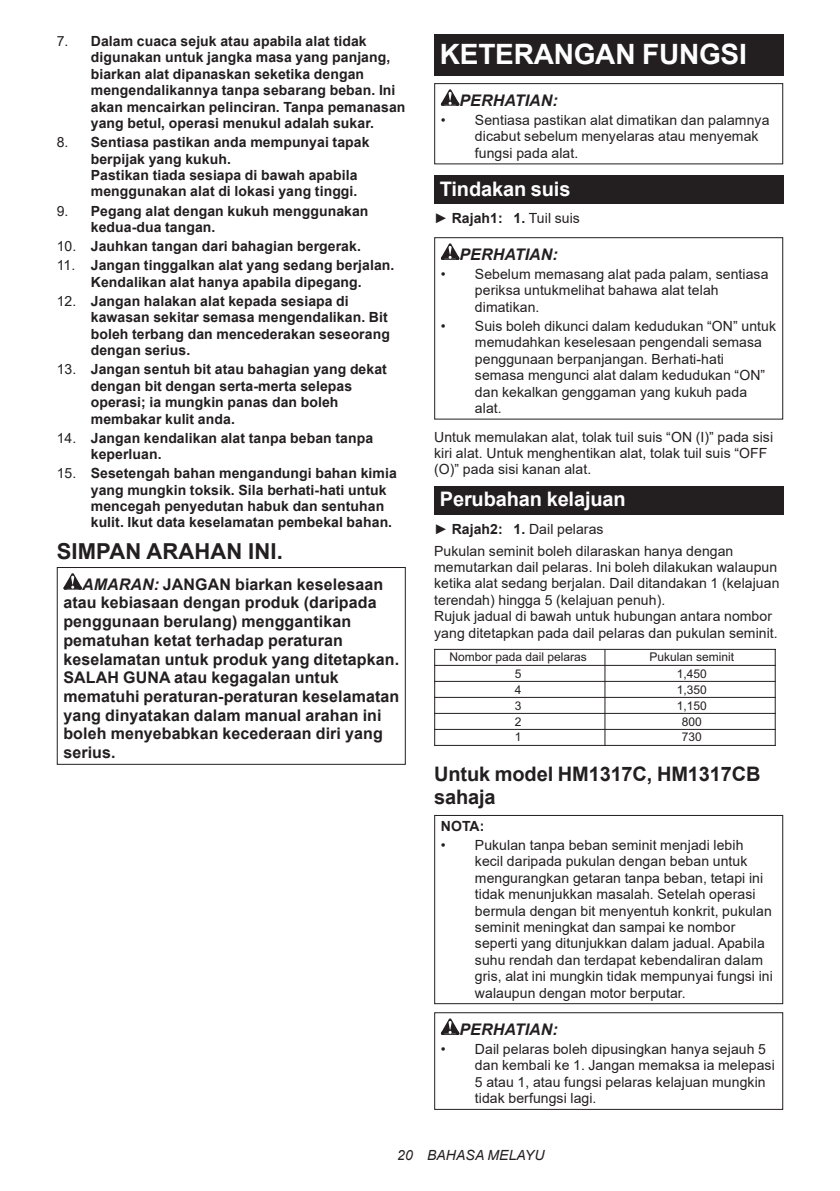
<style>
.page{position:relative;width:840px;height:1191px;background:#fff}
.page>*{position:absolute;margin:0;border:0;box-sizing:border-box;transform-origin:0 0}
.t1{font:700 28px "Arial";letter-spacing:-.01em;color:#fff}
.t2{font:700 22px "Arial";letter-spacing:.005em;color:#231f20}
.t3{font:700 20px/23.4px "Arial";letter-spacing:-.01em;color:#231f20}
.t4{font:700 20px "Arial";letter-spacing:-.01em;color:#fff}
.t5{font:700 16px/18.8px "Arial";letter-spacing:.005em;color:#231f20}
.t6{font:italic 700 16px "Arial";letter-spacing:.005em;color:#231f20}
.t7{font:14px/16.4px "Arial";letter-spacing:.005em;color:#231f20}
.t8{font:700 14px/16.4px "Arial";letter-spacing:.005em;color:#231f20}
.t9{font:italic 14px "Arial";letter-spacing:.005em;color:#231f20}
.t10{font:12px/15.8px "Arial";color:#231f20;text-align:justify}
.s1{font-weight:400}
.s2{font-style:italic}
.s3{font-weight:700}
</style>
<div class="page">
<svg style="left:63px;top:573px;width:19px;height:16px"></svg>
<div style="left:57px;top:567px;width:348px;height:198px;border:1px solid #231f20"></div>
<div style="left:434px;top:34px;width:348px;height:41px;background:#231f20"></div>
<svg style="left:440px;top:89px;width:19px;height:17px"></svg>
<div style="left:434px;top:83px;width:348px;height:81px;border:1px solid #231f20"></div>
<div style="left:434px;top:176px;width:348px;height:28px;background:#231f20"></div>
<svg style="left:440px;top:243px;width:19px;height:17px"></svg>
<div style="left:434px;top:237px;width:348px;height:182px;border:1px solid #231f20"></div>
<div style="left:434px;top:486px;width:348px;height:28px;background:#231f20"></div>
<hr style="left:434px;top:649px;width:1px;height:96px;background:#231f20">
<hr style="left:774px;top:649px;width:1px;height:96px;background:#231f20">
<hr style="left:434px;top:649px;width:340px;height:1px;background:#231f20">
<hr style="left:434px;top:665px;width:340px;height:1px;background:#231f20">
<hr style="left:434px;top:681px;width:340px;height:1px;background:#231f20">
<hr style="left:434px;top:697px;width:340px;height:1px;background:#231f20">
<hr style="left:434px;top:745px;width:340px;height:1px;background:#231f20">
<hr style="left:434px;top:713px;width:340px;height:1px;background:#231f20">
<hr style="left:434px;top:729px;width:340px;height:1px;background:#231f20">
<hr style="left:604px;top:649px;width:1px;height:96px;background:#231f20">
<div style="left:434px;top:815px;width:348px;height:189px;border:1px solid #231f20"></div>
<svg style="left:440px;top:1018px;width:19px;height:16px"></svg>
<div style="left:434px;top:1012px;width:348px;height:97px;border:1px solid #231f20"></div>
<p class="t8" style="left:91px;top:33px;width:316px;text-indent:-34px"><span class="s1">7.</span> Dalam cuaca sejuk atau apabila alat tidak digunakan untuk jangka masa yang panjang, biarkan alat dipanaskan seketika dengan mengendalikannya tanpa sebarang beban. Ini akan mencairkan pelinciran. Tanpa pemanasan yang betul, operasi menukul adalah sukar.</p>
<p class="t8" style="left:91px;top:134px;width:280px;text-indent:-34px"><span class="s1">8.</span> Sentiasa pastikan anda mempunyai tapak berpijak yang kukuh.<br>Pastikan tiada sesiapa di bawah apabila menggunakan alat di lokasi yang tinggi.</p>
<p class="t8" style="left:91px;top:203px;width:279px;text-indent:-34px"><span class="s1">9.</span> Pegang alat dengan kukuh menggunakan kedua-dua tangan.</p>
<p class="t8" style="left:57px;top:238px;width:305px"><span class="s1">10.</span> Jauhkan tangan dari bahagian bergerak.</p>
<p class="t8" style="left:57px;top:257px;width:339px;text-align:center"><span class="s1">11.</span> Jangan tinggalkan alat yang sedang berjalan.<br>Kendalikan alat hanya apabila dipegang.</p>
<p class="t8" style="left:91px;top:293px;width:300px;text-indent:-34px"><span class="s1">12.</span> Jangan halakan alat kepada sesiapa di kawasan sekitar semasa mengendalikan. Bit boleh terbang dan mencederakan seseorang dengan serius.</p>
<p class="t8" style="left:91px;top:361px;width:297px;text-indent:-34px"><span class="s1">13.</span> Jangan sentuh bit atau bahagian yang dekat dengan bit dengan serta-merta selepas operasi; ia mungkin panas dan boleh membakar kulit anda.</p>
<p class="t8" style="left:91px;top:430px;width:284px;text-indent:-34px"><span class="s1">14.</span> Jangan kendalikan alat tanpa beban tanpa keperluan.</p>
<p class="t8" style="left:91px;top:465px;width:307px;text-indent:-34px"><span class="s1">15.</span> Sesetengah bahan mengandungi bahan kimia yang mungkin toksik. Sila berhati-hati untuk mencegah penyedutan habuk dan sentuhan kulit. Ikut data keselamatan pembekal bahan.</p>
<h2 class="t2" style="left:57px;top:536px;width:227px">SIMPAN ARAHAN INI.</h2>
<p class="t5" style="left:63px;top:575px;width:337px;text-indent:19px"><span class="s2">AMARAN:</span> JANGAN biarkan keselesaan atau kebiasaan dengan produk (daripada penggunaan berulang) menggantikan pematuhan ketat terhadap peraturan keselamatan untuk produk yang ditetapkan.<br>SALAH GUNA atau kegagalan untuk mematuhi peraturan-peraturan keselamatan yang dinyatakan dalam manual arahan ini boleh menyebabkan kecederaan diri yang serius.</p>
<h1 class="t1" style="left:439px;top:34px;width:308px">KETERANGAN FUNGSI</h1>
<p class="t6" style="left:459px;top:89px;width:100px">PERHATIAN:</p>
<p class="t7" style="left:474px;top:112px;width:296px;text-indent:-34px">• Sentiasa pastikan alat dimatikan dan palamnya dicabut sebelum menyelaras atau menyemak fungsi pada alat.</p>
<h3 class="t4" style="left:439px;top:175px;width:132px">Tindakan suis</h3>
<p class="t7" style="left:434px;top:210px;width:147px">► <span class="s3">Rajah1: 1.</span> Tuil suis</p>
<p class="t6" style="left:459px;top:243px;width:100px">PERHATIAN:</p>
<p class="t7" style="left:474px;top:266px;width:295px;text-indent:-34px">• Sebelum memasang alat pada palam, sentiasa periksa untukmelihat bahawa alat telah dimatikan.</p>
<p class="t7" style="left:474px;top:318px;width:302px;text-indent:-34px">• Suis boleh dikunci dalam kedudukan “ON” untuk memudahkan keselesaan pengendali semasa penggunaan berpanjangan. Berhati-hati semasa mengunci alat dalam kedudukan “ON” dan kekalkan genggaman yang kukuh pada alat.</p>
<p class="t7" style="left:434px;top:428px;width:340px">Untuk memulakan alat, tolak tuil suis “ON (I)” pada sisi kiri alat. Untuk menghentikan alat, tolak tuil suis “OFF (O)” pada sisi kanan alat.</p>
<h3 class="t4" style="left:439px;top:484px;width:187px">Perubahan kelajuan</h3>
<p class="t7" style="left:434px;top:517px;width:300px;line-height:22px">► <span class="s3">Rajah2: 1.</span> Dail pelaras<br>Pukulan seminit boleh dilaraskan hanya dengan</p>
<p class="t7" style="left:434px;top:559px;width:346px">memutarkan dail pelaras. Ini boleh dilakukan walaupun ketika alat sedang berjalan. Dail ditandakan 1 (kelajuan terendah) hingga 5 (kelajuan penuh).<br>Rujuk jadual di bawah untuk hubungan antara nombor yang ditetapkan pada dail pelaras dan pukulan seminit.</p>
<p class="t10" style="left:449px;top:649px;width:139px">Nombor pada dail pelaras</p>
<p class="t10" style="left:649px;top:649px;width:86px">Pukulan seminit</p>
<p class="t10" style="left:514px;top:666px;width:8px">5<br>4<br>3<br>2<br>1</p>
<p class="t10" style="left:676px;top:666px;width:32px;text-align:center">1,450<br>1,350<br>1,150<br>800<br>730</p>
<h3 class="t3" style="left:434px;top:762px;width:328px">Untuk model HM1317C, HM1317CB sahaja</h3>
<p class="t8" style="left:440px;top:818px;width:45px">NOTA:</p>
<p class="t7" style="left:474px;top:837px;width:299px;text-indent:-34px">• Pukulan tanpa beban seminit menjadi lebih kecil daripada pukulan dengan beban untuk mengurangkan getaran tanpa beban, tetapi ini tidak menunjukkan masalah. Setelah operasi bermula dengan bit menyentuh konkrit, pukulan seminit meningkat dan sampai ke nombor seperti yang ditunjukkan dalam jadual. Apabila suhu rendah dan terdapat kebendaliran dalam gris, alat ini mungkin tidak mempunyai fungsi ini walaupun dengan motor berputar.</p>
<p class="t6" style="left:459px;top:1018px;width:100px">PERHATIAN:</p>
<p class="t7" style="left:474px;top:1040px;width:301px;text-indent:-34px">• Dail pelaras boleh dipusingkan hanya sejauh 5 dan kembali ke 1. Jangan memaksa ia melepasi 5 atau 1, atau fungsi pelaras kelajuan mungkin tidak berfungsi lagi.</p>
<p class="t9" style="left:397px;top:1146px;width:149px">20 BAHASA MELAYU</p>
</div>
